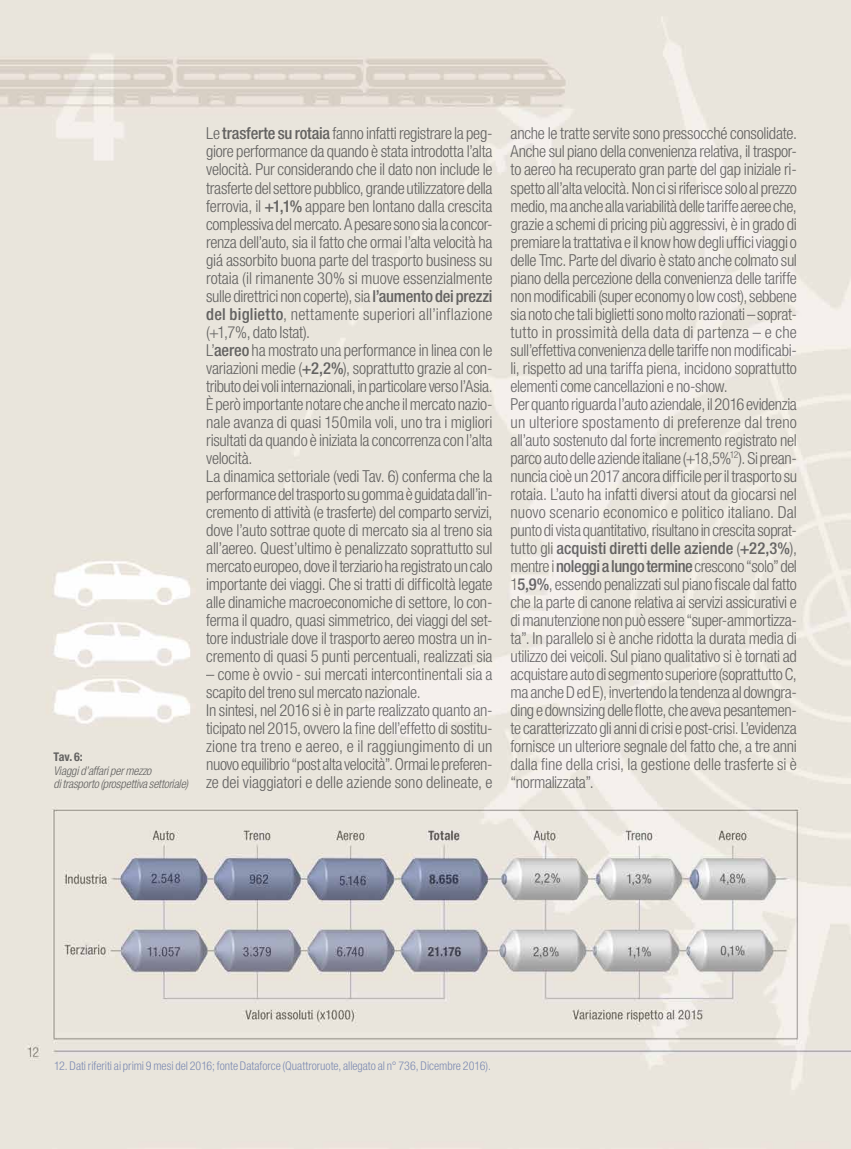
<style>
.page{position:relative;width:851px;height:1149px;background:#fff}
.page>*{position:absolute;margin:0;border:0;box-sizing:border-box;transform-origin:0 0}
.t1{font:300 condensed 16.5px/18px "Helvetica Neue LT Std";letter-spacing:-.015em;color:#6d6e71}
.t2{font:300 condensed 12px "Helvetica Neue LT Std";color:#899bcf}
.t3{font:italic 300 condensed 12px/13.5px "Helvetica Neue LT Std";letter-spacing:-.015em;color:#6d6e71}
.t4{font:700 condensed 12px "Helvetica Neue LT Std";color:#6d6e71}
.s1{font-weight:500}
</style>
<div class="page">
<img style="left:0;top:0;width:850px;height:1148px">
<p class="t4" style="left:54px;top:749px;width:31px">Tav. 6:</p>
<p class="t3" style="left:54px;top:763px;width:136px">Viaggi d’affari per mezzo<br>di trasporto (prospettiva settoriale)</p>
<p class="t1" style="left:206px;top:124px;width:288px">Le <span class="s1">trasferte su rotaia</span> fanno infatti registrare la peg&shy;giore performance da quando è stata introdotta l’alta velocità. Pur considerando che il dato non include le trasferte del settore pubblico, grande utilizzatore della ferrovia, il <span class="s1">+1,1%</span> appare ben lontano dalla crescita complessiva del mercato. A pesare sono sia la concor&shy;renza dell’auto, sia il fatto che ormai l’alta velocità ha giá assorbito buona parte del trasporto business su rotaia (il rimanente 30% si muove essenzialmente sulle direttrici non coperte), sia <span class="s1">l’aumento dei prezzi del biglietto</span>, nettamente superiori all’inflazione (+1,7%, dato Istat).<br>L’<span class="s1">aereo</span> ha mostrato una performance in linea con le variazioni medie (<span class="s1">+2,2%</span>), soprattutto grazie al con&shy;tributo dei voli internazionali, in particolare verso l’Asia.<br>È però importante notare che anche il mercato nazio&shy;nale avanza di quasi 150mila voli, uno tra i migliori risultati da quando è iniziata la concorrenza con l’alta velocità.<br>La dinamica settoriale (vedi Tav. 6) conferma che la performance del trasporto su gomma è guidata dall’in&shy;cremento di attività (e trasferte) del comparto servizi, dove l’auto sottrae quote di mercato sia al treno sia all’aereo. Quest’ultimo è penalizzato soprattutto sul mercato europeo, dove il terziario ha registrato un calo importante dei viaggi. Che si tratti di difficoltà legate alle dinamiche macroeconomiche di settore, lo con&shy;ferma il quadro, quasi simmetrico, dei viaggi del set&shy;tore industriale dove il trasporto aereo mostra un in&shy;cremento di quasi 5 punti percentuali, realizzati sia</p>
<p class="t1" style="left:206px;top:664px;width:288px">– come è ovvio - sui mercati intercontinentali sia a scapito del treno sul mercato nazionale.<br>In sintesi, nel 2016 si è in parte realizzato quanto an&shy;ticipato nel 2015, ovvero la fine dell’effetto di sostitu&shy;zione tra treno e aereo, e il raggiungimento di un nuovo equilibrio “post alta velocità”. Ormai le preferen&shy;ze dei viaggiatori e delle aziende sono delineate, e</p>
<p class="t1" style="left:510px;top:124px;width:288px">anche le tratte servite sono pressocché consolidate.<br>Anche sul piano della convenienza relativa, il traspor&shy;to aereo ha recuperato gran parte del gap iniziale ri&shy;spetto all’alta velocità. Non ci si riferisce solo al prezzo medio, ma anche alla variabilità delle tariffe aeree che, grazie a schemi di pricing più aggressivi, è in grado di premiare la trattativa e il know how degli uffici viaggi o delle Tmc. Parte del divario è stato anche colmato sul piano della percezione della convenienza delle tariffe non modificabili (super economy o low cost), sebbene sia noto che tali biglietti sono molto razionati – soprat&shy;tutto in prossimità della data di partenza – e che sull’effettiva convenienza delle tariffe non modificabi&shy;li, rispetto ad una tariffa piena, incidono soprattutto elementi come cancellazioni e no-show.<br>Per quanto riguarda l’auto aziendale, il 2016 evidenzia un ulteriore spostamento di preferenze dal treno all’auto sostenuto dal forte incremento registrato nel parco auto delle aziende italiane (+18,5%<sup>12</sup>). Si prean&shy;nuncia cioè un 2017 ancora difficile per il trasporto su rotaia. L’auto ha infatti diversi atout da giocarsi nel nuovo scenario economico e politico italiano. Dal punto di vista quantitativo, risultano in crescita soprat&shy;tutto gli <span class="s1">acquisti diretti delle aziende</span> (<span class="s1">+22,3%</span>), mentre i <span class="s1">noleggi a lungo termine</span> crescono “solo” del 1<span class="s1">5,9%</span>, essendo penalizzati sul piano fiscale dal fatto che la parte di canone relativa ai servizi assicurativi e di manutenzione non può essere “super-ammortizza&shy;ta”. In parallelo si è anche ridotta la durata media di utilizzo dei veicoli. Sul piano qualitativo si è tornati ad acquistare auto di segmento superiore (soprattutto C, ma anche D ed E), invertendo la tendenza al downgra&shy;ding e downsizing delle flotte, che aveva pesantemen&shy;te caratterizzato gli anni di crisi e post-crisi. L’evidenza fornisce un ulteriore segnale del fatto che, a tre anni dalla fine della crisi, la gestione delle trasferte si è “normalizzata”.</p>
<p class="t2" style="left:54px;top:1058px;width:438px">12. Dati riferiti ai primi 9 mesi del 2016; fonte Dataforce (Quattroruote, allegato al n° 736, Dicembre 2016).</p>
</div>
